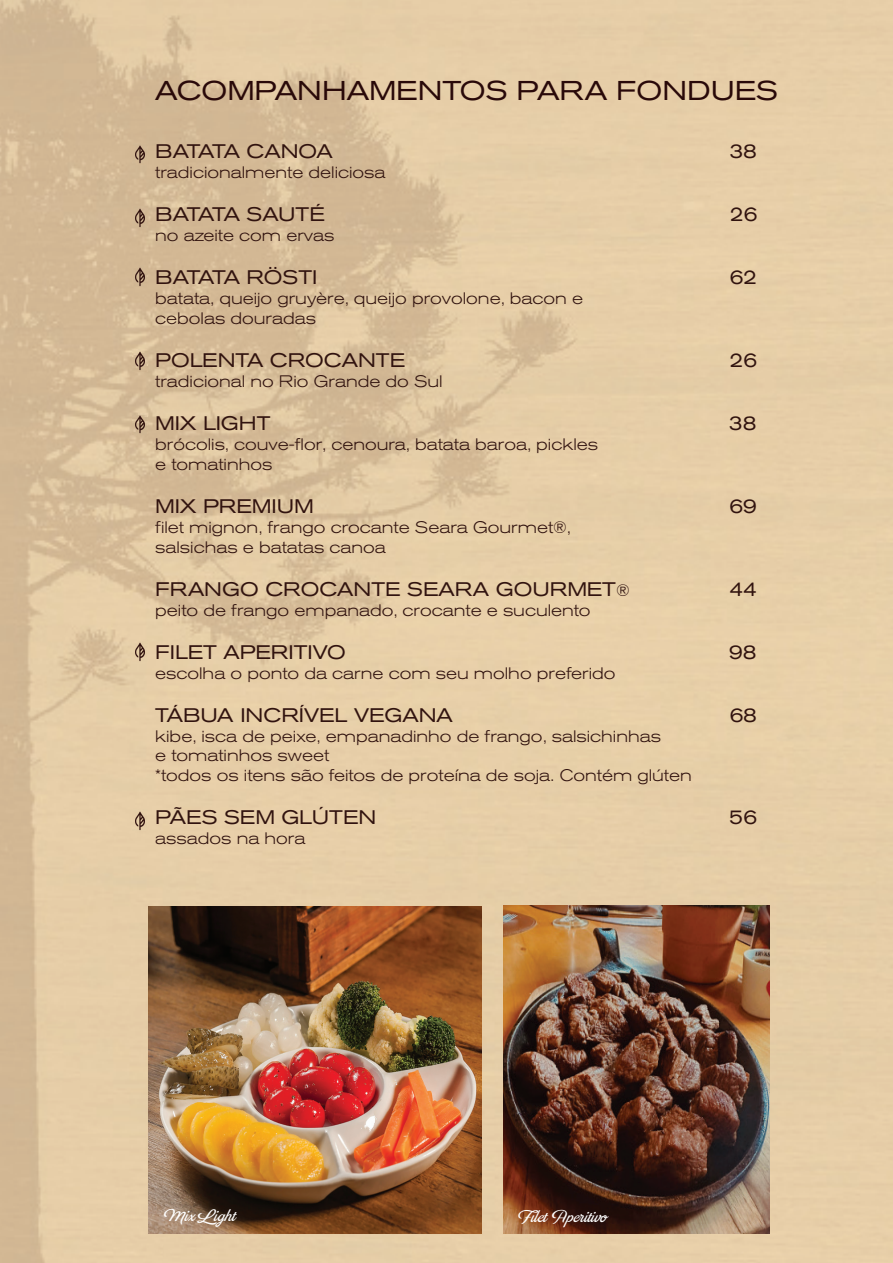
<style>
.page{position:relative;width:893px;height:1263px;background:#fff}
.page>*{position:absolute;margin:0;border:0;box-sizing:border-box;transform-origin:0 0}
.t1{font:expanded 27px "Akzidenz Grotesk BQ";color:#290909}
.t2{font:expanded 19.5px "Akzidenz Grotesk BQ";color:#31130f}
.t3{font:expanded 19.5px "Akzidenz Grotesk BQ";letter-spacing:-.04em;color:#31130f}
.t4{font:expanded 19.5px "Akzidenz Grotesk BQ";letter-spacing:-.03em;color:#31130f}
.t5{font:18px "Brand Pro";color:#fff}
.t6{font:300 expanded 16.5px/19.8px "Akzidenz Grotesk BQ";color:#31130f}
.s1{font-weight:300;font-size:16.5px}
</style>
<div class="page">
<img style="left:0;top:0;width:893px;height:1263px">
<img style="left:149px;top:906px;width:333px;height:327px">
<img style="left:504px;top:906px;width:266px;height:328px">
<img style="left:133px;top:143px;width:15px;height:22px">
<img style="left:133px;top:207px;width:15px;height:21px">
<img style="left:133px;top:265px;width:15px;height:22px">
<img style="left:133px;top:350px;width:15px;height:21px">
<img style="left:133px;top:641px;width:15px;height:21px">
<img style="left:133px;top:809px;width:15px;height:22px">
<img style="left:133px;top:413px;width:15px;height:22px">
<h1 class="t1" style="left:155px;top:75px;width:624px">ACOMPANHAMENTOS PARA FONDUES</h1>
<p class="t3" style="left:155px;top:140px;width:179px">BATATA CANOA</p>
<p class="t2" style="left:729px;top:140px;width:29px">38</p>
<p class="t6" style="left:155px;top:163px;width:232px">tradicionalmente deliciosa</p>
<p class="t4" style="left:155px;top:203px;width:171px">BATATA SAUTÉ</p>
<p class="t2" style="left:730px;top:203px;width:29px">26</p>
<p class="t6" style="left:155px;top:226px;width:181px">no azeite com ervas</p>
<p class="t2" style="left:155px;top:266px;width:164px">BATATA RÖSTI</p>
<p class="t2" style="left:729px;top:266px;width:29px">62</p>
<p class="t6" style="left:155px;top:289px;width:429px">batata, queijo gruyère, queijo provolone, bacon e cebolas douradas</p>
<p class="t2" style="left:155px;top:349px;width:251px">POLENTA CROCANTE</p>
<p class="t2" style="left:729px;top:349px;width:29px">26</p>
<p class="t6" style="left:155px;top:371px;width:289px">tradicional no Rio Grande do Sul</p>
<p class="t2" style="left:155px;top:412px;width:117px">MIX LIGHT</p>
<p class="t2" style="left:729px;top:412px;width:29px">38</p>
<p class="t6" style="left:155px;top:434px;width:444px">brócolis, couve-flor, cenoura, batata baroa, pickles e tomatinhos</p>
<p class="t2" style="left:155px;top:495px;width:160px">MIX PREMIUM</p>
<p class="t2" style="left:729px;top:495px;width:29px">69</p>
<p class="t6" style="left:155px;top:517px;width:418px">filet mignon, frango crocante Seara Gourmet®, salsichas e batatas canoa</p>
<p class="t2" style="left:155px;top:578px;width:476px">FRANGO CROCANTE SEARA GOURMET<span class="s1">®</span></p>
<p class="t2" style="left:729px;top:578px;width:29px">44</p>
<p class="t6" style="left:155px;top:600px;width:437px">peito de frango empanado, crocante e suculento</p>
<p class="t2" style="left:155px;top:641px;width:192px">FILET APERITIVO</p>
<p class="t2" style="left:729px;top:641px;width:29px">98</p>
<p class="t6" style="left:155px;top:663px;width:462px">escolha o ponto da carne com seu molho preferido</p>
<p class="t2" style="left:155px;top:704px;width:299px">TÁBUA INCRÍVEL VEGANA</p>
<p class="t2" style="left:729px;top:704px;width:29px">68</p>
<p class="t6" style="left:155px;top:726px;width:538px">kibe, isca de peixe, empanadinho de frango, salsichinhas<br>e tomatinhos sweet<br>*todos os itens são feitos de proteína de soja. Contém glúten</p>
<p class="t2" style="left:155px;top:806px;width:223px">PÃES SEM GLÚTEN</p>
<p class="t2" style="left:729px;top:806px;width:29px">56</p>
<p class="t6" style="left:155px;top:829px;width:152px">assados na hora</p>
<p class="t5" style="left:165px;top:1204px;width:73px">Mix Light</p>
<p class="t5" style="left:520px;top:1205px;width:89px">Filet Aperitivo</p>
</div>
